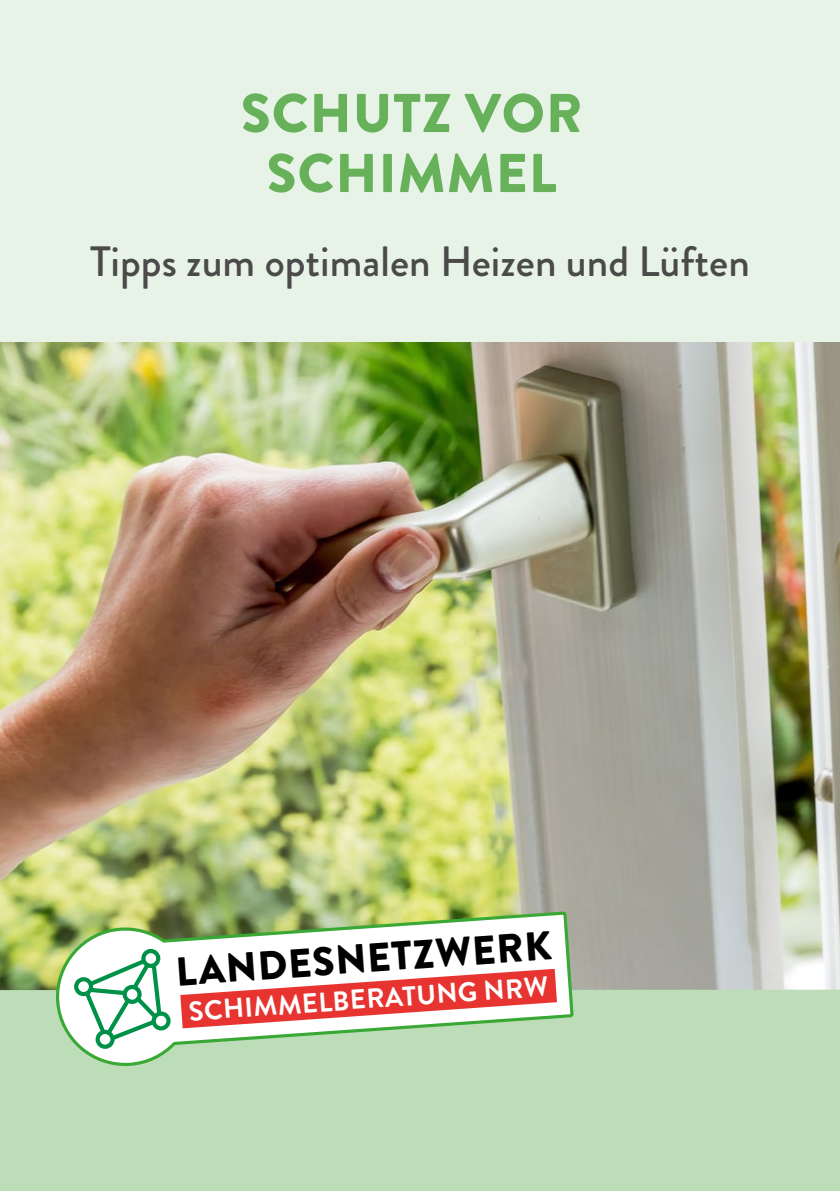
<style>
.page{position:relative;width:840px;height:1191px;background:#fff}
.page>*{position:absolute;margin:0;border:0;box-sizing:border-box;transform-origin:0 0}
.t1{font:900 54.4px/60px "Brandon Grotesque";letter-spacing:.02em;color:#68b15b;text-align:center}
.t2{font:500 42.4px "Brandon Grotesque";color:#4a4a49}
.t3{font:900 40.2px "Brandon Grotesque";color:#000}
.t4{font:700 27.4px "Brandon Grotesque";color:#fff}
</style>
<div class="page">
<div style="left:0;top:0;width:839px;height:354px;background:#e8f3e7"></div>
<img style="left:0;top:342px;width:839px;height:647px">
<div style="left:0;top:989px;width:839px;height:202px;background:#bcddb7"></div>
<svg style="left:55px;top:911px;width:520px;height:155px"></svg>
<svg style="left:180px;top:968px;width:376px;height:60px"></svg>
<svg style="left:74px;top:947px;width:98px;height:101px"></svg>
<p class="t1" style="left:241px;top:84px;width:343px">SCHUTZ VOR<br>SCHIMMEL</p>
<p class="t2" style="left:90px;top:232px;width:661px">Tipps zum optimalen Heizen und Lüften</p>
<p class="t3" style="left:174px;top:943px;width:378px;rotate:-4deg">LANDESNETZWERK</p>
<p class="t4" style="left:187px;top:992px;width:361px;rotate:-4deg">SCHIMMELBERATUNG NRW</p>
</div>
